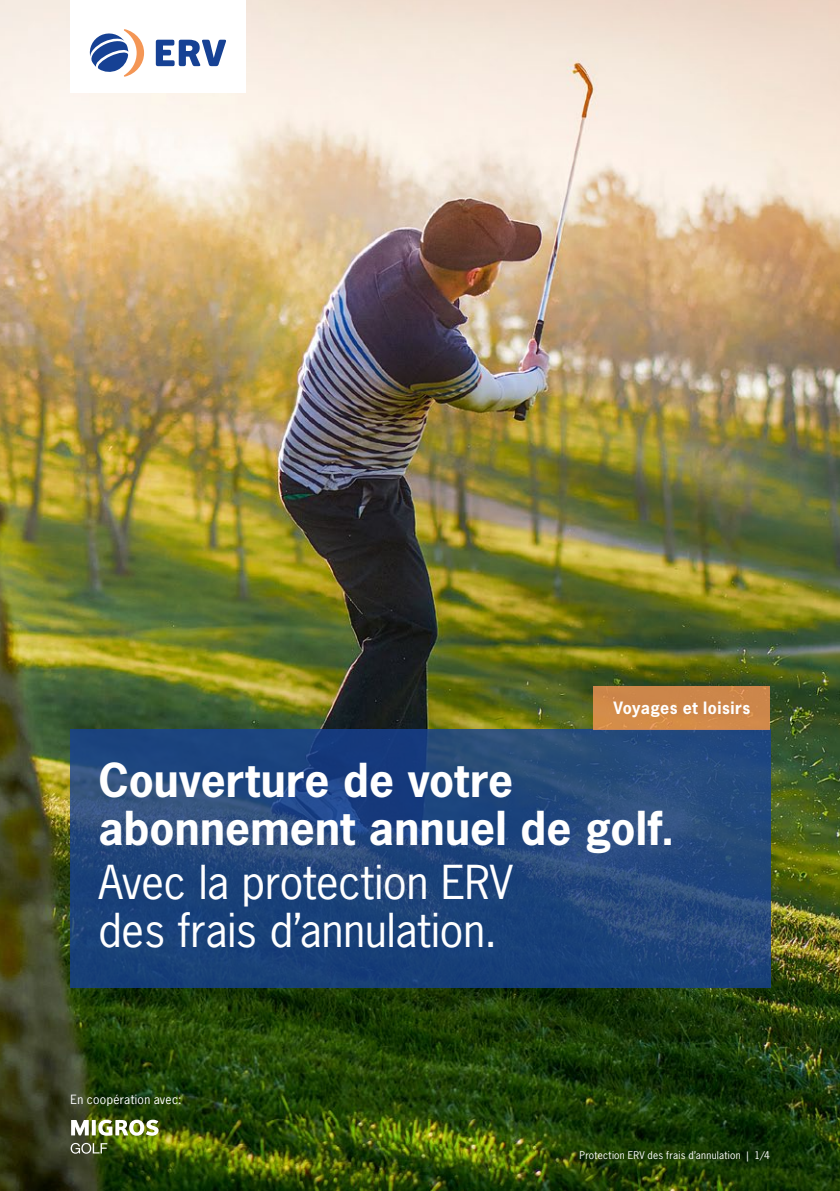
<style>
.page{position:relative;width:840px;height:1191px;background:#fff}
.page>*{position:absolute;margin:0;border:0;box-sizing:border-box;transform-origin:0 0}
.ERV_Title_bold_22_24{font:700 44px/48px "News Gothic LT";letter-spacing:.005em;color:#fff}
.ERV_Title_normal_22{font:44px/48px "News Gothic LT";color:#fff}
.ERV_Box_Copy_bold_8{font:700 16px "News Gothic LT";letter-spacing:.03em;color:#fff}
.Copy_normal_6_7pt{font:12px "News Gothic LT";letter-spacing:.025em;color:#fff}
.ERV_NET_Regular_5_6p{font:10px "News Gothic LT";letter-spacing:.03em;color:#fff}
</style>
<div class="page">
<img style="left:0;top:0;width:839px;height:1191px">
<div style="left:70px;top:0;width:176px;height:93px;background:#fff"></div>
<svg style="left:156px;top:40px;width:70px;height:26px"></svg>
<svg style="left:89px;top:29px;width:55px;height:48px"></svg>
<svg style="left:70px;top:729px;width:699px;height:259px;background:#20467b"></svg>
<div style="left:593px;top:686px;width:176px;height:43px;background:#ce874a"></div>
<svg style="left:71px;top:1119px;width:87px;height:16px"></svg>
<svg style="left:71px;top:1142px;width:36px;height:11px"></svg>
<p class="ERV_Box_Copy_bold_8" style="left:613px;top:697px;width:138px">Voyages et loisirs</p>
<p class="ERV_Title_bold_22_24" style="left:98px;top:755px;width:577px">Couverture de votre abonnement annuel de golf.</p>
<p class="ERV_Title_normal_22" style="left:98px;top:857px;width:416px">Avec la protection ERV des frais d’annulation.</p>
<p class="Copy_normal_6_7pt" style="left:71px;top:1092px;width:112px">En coopération avec:</p>
<p class="ERV_NET_Regular_5_6p" style="left:579px;top:1149px;width:192px">Protection ERV des frais d’annulation | 1/4</p>
</div>
